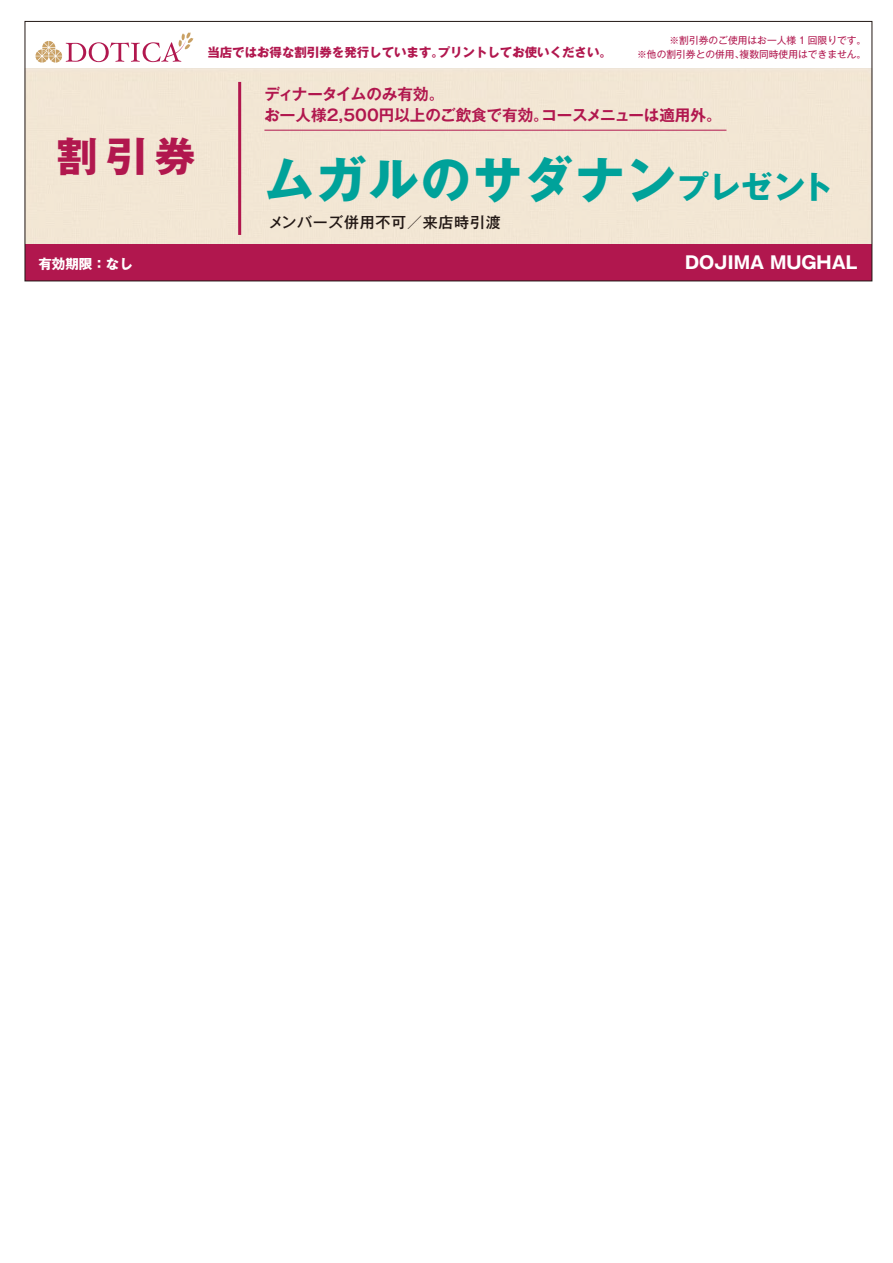
<style>
.page{position:relative;width:893px;height:1263px;background:#fff}
.page>*{position:absolute;margin:0;border:0;box-sizing:border-box;transform-origin:0 0}
.t1{font:700 49.8px "Gothic MB101 Pro";letter-spacing:.04em;color:#00a29a}
.t2{font:700 40.95px "Gothic MB101 Pro";color:#b1174e}
.t3{font:700 17.4px "Gothic MB101 Pro";color:#fff}
.t4{font:700 15.6px/20.7px "Gothic MB101 Pro De";color:#b1174e}
.t5{font:500 15px "Gothic MB101 Pro";letter-spacing:.05em;color:#221815}
.t6{font:700 13.5px "Gothic MB101 Pro";color:#fff}
.t7{font:700 12.45px "Gothic MB101 Pro";color:#b1174e}
.t8{font:9.75px "Gothic MB101 Pro";color:#b1174e}
.s1{font-size:31.8px}
</style>
<div class="page">
<img style="left:24px;top:20px;width:849px;height:262px">
<svg style="left:35px;top:32px;width:158px;height:31px"></svg>
<div style="left:25px;top:245px;width:847px;height:36px;background:#b1174e"></div>
<hr style="left:238px;top:82px;width:3px;height:153px;background:#b1174e">
<hr style="left:264px;top:130px;width:462px;height:1px;background:#b1174e">
<div style="left:25px;top:21px;width:847px;height:260px;border:1px solid #221815"></div>
<h2 class="t2" style="left:57px;top:122px;width:140px">割引券</h2>
<h3 class="t6" style="left:38px;top:253px;width:96px">有効期限：なし</h3>
<p class="t8" style="left:669px;top:32px;width:198px">※割引券のご使用はお一人様 1 回限りです。</p>
<p class="t7" style="left:207px;top:42px;width:406px">当店ではお得な割引券を発行しています。プリントしてお使いください。</p>
<p class="t8" style="left:637px;top:46px;width:231px">※他の割引券との併用、複数同時使用はできません。</p>
<h3 class="t4" style="left:264px;top:82px;width:459px">ディナータイムのみ有効。<br>お一人様2,500円以上のご飲食で有効。コースメニューは適用外。</h3>
<h1 class="t1" style="left:264px;top:139px;width:570px">ムガルのサダナン<span class="s1">プレゼント</span></h1>
<h3 class="t5" style="left:269px;top:210px;width:234px">メンバーズ併用不可／来店時引渡</h3>
<h3 class="t3" style="left:685px;top:248px;width:174px">DOJIMA MUGHAL</h3>
</div>
